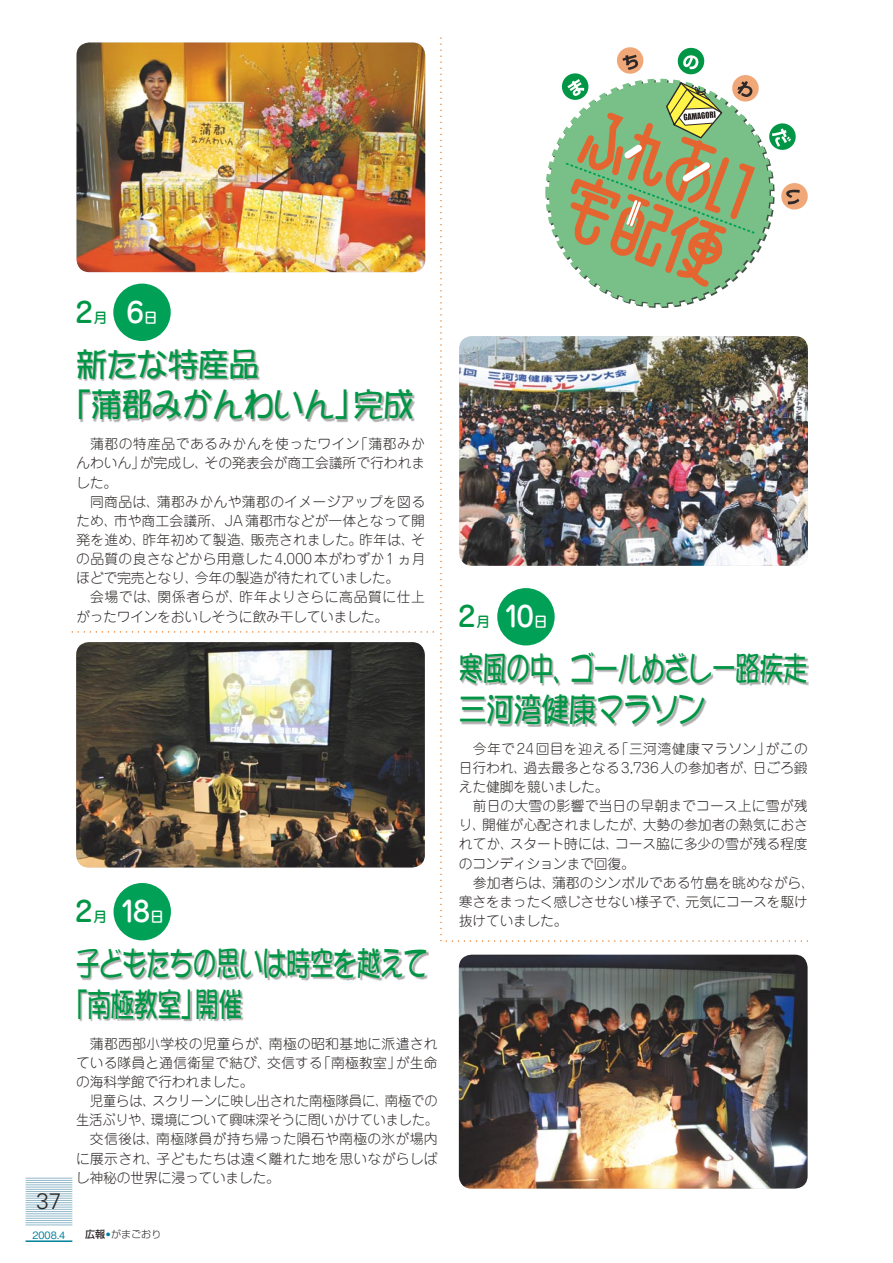
<style>
.page{position:relative;width:893px;height:1263px;background:#fff}
.page>*{position:absolute;margin:0;border:0;box-sizing:border-box;transform-origin:0 0}
.t1{font:32.55px "DFPOP1 Std W5";letter-spacing:-.02em;color:#009645;scale:.73 1}
.t2{font:32.55px "DFPOP1 Std W5";letter-spacing:-.02em;color:#009645;scale:.95 1}
.t3{font:32.55px "DFPOP1 Std W5";letter-spacing:-.02em;color:#009645;scale:.74 1}
.t4{font:32.55px "DFPOP1 Std W5";letter-spacing:-.02em;color:#009645;scale:.86 1}
.t5{font:500 27.9px "Jun 34 Pro";color:#fff}
.t6{font:500 27.9px "Jun 34 Pro";color:#009645}
.t7{font:300 22.5px "Univers";color:#2e2928}
.t8{font:500 13.95px "Jun 34 Pro";color:#fff}
.t9{font:500 13.95px "Jun 34 Pro";color:#009645}
.t10{font:300 13.8px/19.2px "Jun 101 Pro";color:#2e2928}
.t11{font:300 13.8px/19.2px "Jun 101 Pro";letter-spacing:.02em;color:#2e2928}
.t12{font:300 13.8px/19.2px "Jun 101 Pro";letter-spacing:-.02em;color:#2e2928}
.t13{font:300 13.8px/19.2px "Jun 101 Pro";color:#2e2928;scale:.96 1}
.t14{font:300 13.8px "Jun 101 Pro";letter-spacing:.025em;color:#2e2928}
.t15{font:300 13.8px "Jun 101 Pro";letter-spacing:.04em;color:#2e2928}
.t16{font:300 13.8px "Jun 101 Pro";letter-spacing:.03em;color:#2e2928}
.t17{font:500 10.05px "Gothic BBB Pro";color:#00809d;scale:.96 1}
.t18{font:300 10.05px "Shin Go Pro";color:#2e2928}
.t19{font:500 10.05px "Shin Go Pro";color:#2e2928}
.t20{font:300 4.2px "Shin Go Pro";color:#00809d}
</style>
<div class="page">
<img style="left:77px;top:43px;width:348px;height:229px">
<div style="left:77px;top:949px;width:352px;height:73px;background:#2e2928;opacity:.4"></div>
<div style="left:114px;top:883px;width:57px;height:57px;background:#00a156;border-radius:50%"></div>
<img style="left:76px;top:642px;width:349px;height:225px">
<img style="left:459px;top:955px;width:348px;height:233px">
<div style="left:78px;top:350px;width:338px;height:72px;background:#2e2928;opacity:.4"></div>
<div style="left:113px;top:284px;width:58px;height:57px;background:#00a156;border-radius:50%"></div>
<hr style="left:26px;top:1178px;width:46px;height:1px;background:#92b9ca">
<hr style="left:26px;top:1225px;width:46px;height:1px;background:#92b9ca">
<hr style="left:26px;top:1222px;width:46px;height:1px;background:#92b9ca">
<hr style="left:26px;top:1220px;width:46px;height:1px;background:#92b9ca">
<hr style="left:26px;top:1218px;width:46px;height:1px;background:#92b9ca">
<hr style="left:26px;top:1216px;width:46px;height:1px;background:#92b9ca">
<hr style="left:26px;top:1213px;width:46px;height:1px;background:#92b9ca">
<hr style="left:26px;top:1211px;width:46px;height:1px;background:#92b9ca">
<hr style="left:26px;top:1209px;width:46px;height:1px;background:#92b9ca">
<hr style="left:26px;top:1207px;width:46px;height:1px;background:#92b9ca">
<hr style="left:26px;top:1204px;width:46px;height:1px;background:#92b9ca">
<hr style="left:26px;top:1202px;width:46px;height:1px;background:#92b9ca">
<hr style="left:26px;top:1200px;width:46px;height:1px;background:#92b9ca">
<hr style="left:26px;top:1198px;width:46px;height:1px;background:#92b9ca">
<hr style="left:26px;top:1196px;width:46px;height:1px;background:#92b9ca">
<hr style="left:26px;top:1193px;width:46px;height:1px;background:#92b9ca">
<hr style="left:26px;top:1191px;width:46px;height:1px;background:#92b9ca">
<hr style="left:26px;top:1189px;width:46px;height:1px;background:#92b9ca">
<hr style="left:26px;top:1187px;width:46px;height:1px;background:#92b9ca">
<hr style="left:26px;top:1184px;width:46px;height:1px;background:#92b9ca">
<hr style="left:26px;top:1182px;width:46px;height:1px;background:#92b9ca">
<hr style="left:26px;top:1180px;width:46px;height:1px;background:#92b9ca">
<hr style="left:26px;top:1240px;width:46px;height:2px;background:#00809d">
<img style="left:440px;top:37px;width:369px;height:905px">
<svg style="left:72px;top:631px;width:362px;height:2px"></svg>
<p class="t6" style="left:76px;top:290px;width:19px">2</p>
<p class="t9" style="left:93px;top:307px;width:15px">月</p>
<p class="t5" style="left:127px;top:290px;width:19px">6</p>
<p class="t8" style="left:144px;top:307px;width:15px">日</p>
<p class="t2" style="left:76px;top:347px;width:194px">新たな特産品</p>
<p class="t2" style="left:353px;top:387px;width:66px">完成</p>
<p class="t2" style="left:60px;top:387px;width:323px">「蒲郡みかんわいん」</p>
<p class="t11" style="left:205px;top:433px;width:222px;text-indent:-114px">蒲郡の特産品であるみかんを使ったワイン<br>その発表会が商工会議所で行われま</p>
<p class="t10" style="left:354px;top:433px;width:72px">「蒲郡みか</p>
<p class="t10" style="left:140px;top:452px;width:70px">が完成し、</p>
<p class="t10" style="left:76px;top:452px;width:70px">んわいん」した。</p>
<p class="t14" style="left:157px;top:490px;width:270px">蒲郡みかんや蒲郡のイメージアップを図る</p>
<p class="t10" style="left:114px;top:490px;width:313px;text-indent:-24px">同商品は、<br>市や商工会議所、JA蒲郡市などが一体となって開</p>
<p class="t10" style="left:76px;top:509px;width:43px">ため、</p>
<p class="t11" style="left:142px;top:528px;width:114px">昨年初めて製造、</p>
<p class="t10" style="left:359px;top:528px;width:57px">昨年は、</p>
<p class="t10" style="left:76px;top:528px;width:71px">発を進め、</p>
<p class="t11" style="left:76px;top:548px;width:350px">の品質の良さなどから用意した4,000本がわずか1 ヵ月</p>
<p class="t10" style="left:195px;top:567px;width:206px">今年の製造が待たれていました。</p>
<p class="t10" style="left:251px;top:528px;width:113px">販売されました。</p>
<p class="t10" style="left:411px;top:528px;width:15px">そ</p>
<p class="t12" style="left:76px;top:567px;width:124px">ほどで完売となり、</p>
<p class="t10" style="left:158px;top:586px;width:86px">関係者らが、</p>
<p class="t15" style="left:239px;top:586px;width:187px">昨年よりさらに高品質に仕上</p>
<p class="t10" style="left:76px;top:586px;width:313px;text-indent:14px">会場では、<br>がったワインをおいしそうに飲み干していました。</p>
<p class="t7" style="left:36px;top:1188px;width:27px">37</p>
<p class="t17" style="left:32px;top:1227px;width:36px">2008.4</p>
<p class="t6" style="left:75px;top:889px;width:19px">2</p>
<p class="t9" style="left:93px;top:906px;width:15px">月</p>
<p class="t5" style="left:120px;top:889px;width:32px">18</p>
<p class="t8" style="left:150px;top:906px;width:15px">日</p>
<p class="t1" style="left:76px;top:946px;width:483px">子どもたちの思いは時空を越えて</p>
<p class="t1" style="left:64px;top:986px;width:246px">「南極教室開催</p>
<p class="t1" style="left:181px;top:986px;width:34px">」</p>
<p class="t11" style="left:90px;top:1032px;width:184px">蒲郡西部小学校の児童らが、</p>
<p class="t11" style="left:269px;top:1032px;width:170px">南極の昭和基地に派遣され</p>
<p class="t10" style="left:76px;top:1051px;width:196px">ている隊員と通信衛星で結び、の海科学館で行われました。</p>
<p class="t10" style="left:396px;top:1051px;width:43px">が生命</p>
<p class="t10" style="left:317px;top:1051px;width:85px">「南極教室」</p>
<p class="t10" style="left:267px;top:1051px;width:57px">交信する</p>
<p class="t13" style="left:152px;top:1090px;width:248px">スクリーンに映し出された南極隊員に、</p>
<p class="t13" style="left:385px;top:1090px;width:57px">南極での</p>
<p class="t13" style="left:151px;top:1090px;width:301px;text-indent:-61px">児童らは、<br>環境について興味深そうに問いかけていました。</p>
<p class="t13" style="left:76px;top:1109px;width:83px">生活ぶりや、</p>
<p class="t11" style="left:156px;top:1128px;width:283px">南極隊員が持ち帰った隕石や南極の氷が場内</p>
<p class="t11" style="left:157px;top:1128px;width:283px;text-indent:-67px">交信後は、<br>子どもたちは遠く離れた地を思いながらしば</p>
<p class="t10" style="left:76px;top:1147px;width:206px">に展示され、<br>し神秘の世界に浸っていました。</p>
<p class="t18" style="left:111px;top:1226px;width:52px">がまごおり</p>
<p class="t19" style="left:85px;top:1226px;width:22px">広報</p>
<p class="t20" style="left:106px;top:1231px;width:6px">●</p>
<p class="t6" style="left:458px;top:595px;width:19px">2</p>
<p class="t9" style="left:476px;top:611px;width:15px">月</p>
<p class="t5" style="left:504px;top:595px;width:32px">10</p>
<p class="t8" style="left:534px;top:611px;width:15px">日</p>
<p class="t3" style="left:570px;top:651px;width:322px">ゴールめざし一路疾走</p>
<p class="t3" style="left:459px;top:651px;width:162px">寒風の中、</p>
<p class="t4" style="left:459px;top:691px;width:289px">三河湾健康マラソン</p>
<p class="t10" style="left:766px;top:737px;width:44px">がこの</p>
<p class="t16" style="left:615px;top:738px;width:157px">「三河湾健康マラソン」</p>
<p class="t14" style="left:473px;top:738px;width:149px">今年で24回目を迎える</p>
<p class="t10" style="left:753px;top:756px;width:56px">日ごろ鍛</p>
<p class="t10" style="left:524px;top:756px;width:235px">過去最多となる3,736人の参加者が、</p>
<p class="t10" style="left:459px;top:756px;width:151px">日行われ、<br>えた健脚を競いました。</p>
<p class="t10" style="left:473px;top:795px;width:337px;text-align:right">前日の大雪の影響で当日の早朝までコース上に雪が残大勢の参加者の熱気におさ</p>
<p class="t10" style="left:482px;top:814px;width:166px">開催が心配されましたが、</p>
<p class="t10" style="left:459px;top:814px;width:29px">り、</p>
<p class="t10" style="left:615px;top:833px;width:194px">コース脇に多少の雪が残る程度</p>
<p class="t10" style="left:510px;top:833px;width:111px">スタート時には、</p>
<p class="t12" style="left:459px;top:833px;width:178px">れてか、<br>のコンディションまで回復。</p>
<p class="t10" style="left:552px;top:871px;width:264px">蒲郡のシンボルである竹島を眺めながら、</p>
<p class="t10" style="left:473px;top:871px;width:84px">参加者らは、</p>
<p class="t12" style="left:459px;top:890px;width:232px">寒さをまったく感じさせない様子で、抜けていました。</p>
<p class="t12" style="left:685px;top:890px;width:124px">元気にコースを駆け</p>
</div>
